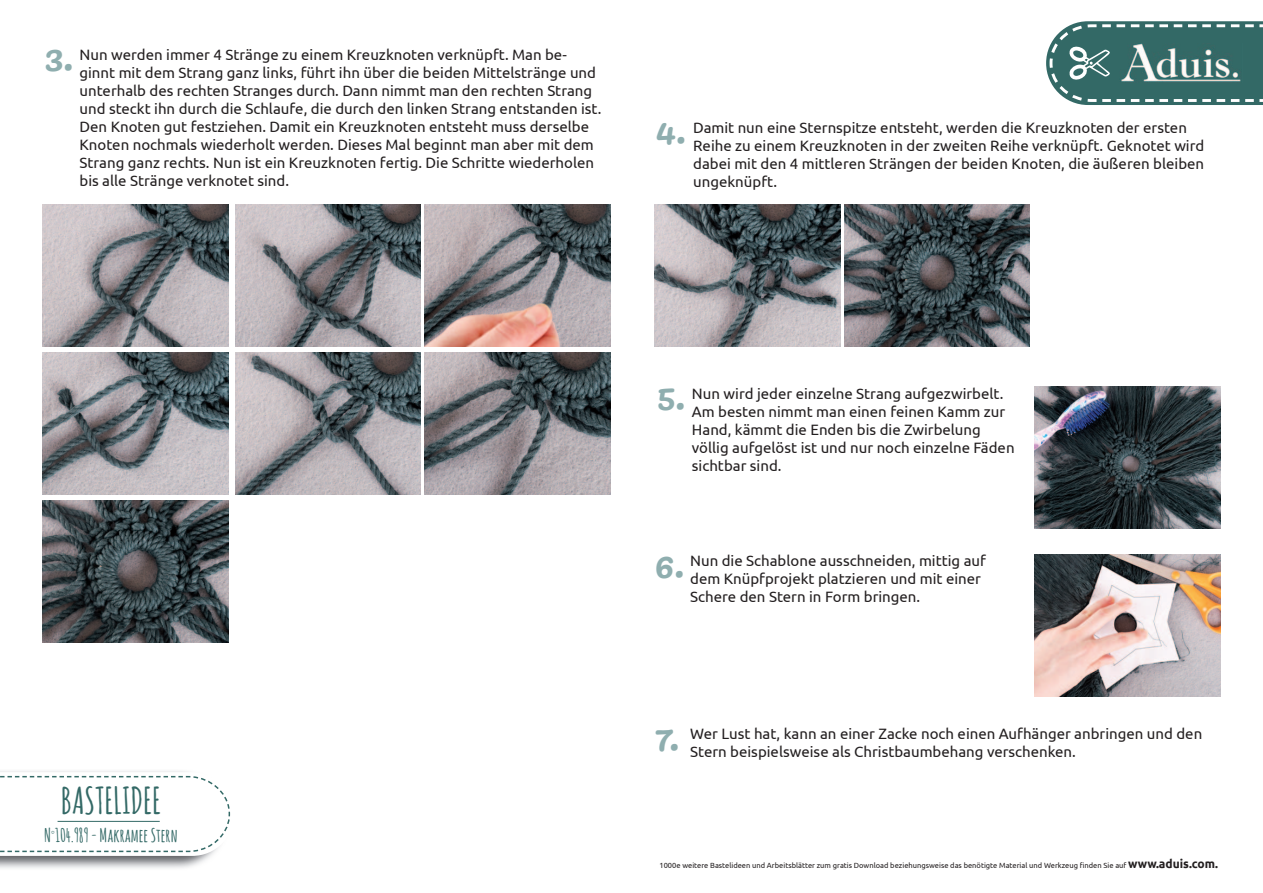
<style>
.page{position:relative;width:1263px;height:893px;background:#fff}
.page>*{position:absolute;margin:0;border:0;box-sizing:border-box;transform-origin:0 0}
.t1{font:700 36.45px "Amatic SC";color:#336966}
.t2{font:700 18.45px "Amatic SC";color:#336966}
.t3{font:15px/18px "Ubuntu";color:#231f20}
.t4{font:7.5px "Ubuntu";color:#231f20}
.s1{font-weight:700;font-size:12px}
</style>
<div class="page">
<svg style="left:0;top:772px;width:231px;height:84px"></svg>
<hr style="left:58px;top:821px;width:102px;height:1px;background:#336966">
<svg style="left:1046px;top:21px;width:217px;height:84px;background:#578280"></svg>
<img style="left:43px;top:205px;width:185px;height:142px">
<img style="left:43px;top:352px;width:185px;height:142px">
<img style="left:43px;top:500px;width:185px;height:142px">
<img style="left:235px;top:205px;width:186px;height:142px">
<img style="left:654px;top:205px;width:186px;height:142px">
<img style="left:235px;top:352px;width:186px;height:142px">
<img style="left:425px;top:205px;width:185px;height:142px">
<img style="left:844px;top:205px;width:185px;height:142px">
<img style="left:1035px;top:387px;width:185px;height:142px">
<img style="left:1035px;top:555px;width:185px;height:142px">
<img style="left:425px;top:352px;width:185px;height:142px">
<p class="t3" style="left:80px;top:46px;width:523px">Nun werden immer 4 Stränge zu einem Kreuzknoten verknüpft. Man be&shy;ginnt mit dem Strang ganz links, führt ihn über die beiden Mittelstränge und unterhalb des rechten Stranges durch. Dann nimmt man den rechten Strang und steckt ihn durch die Schlaufe, die durch den linken Strang entstanden ist.<br>Den Knoten gut festziehen. Damit ein Kreuzknoten entsteht muss derselbe Knoten nochmals wiederholt werden. Dieses Mal beginnt man aber mit dem Strang ganz rechts. Nun ist ein Kreuzknoten fertig. Die Schritte wiederholen bis alle Stränge verknotet sind.</p>
<p class="t3" style="left:693px;top:119px;width:513px">Damit nun eine Sternspitze entsteht, werden die Kreuzknoten der ersten Reihe zu einem Kreuzknoten in der zweiten Reihe verknüpft. Geknotet wird dabei mit den 4 mittleren Strängen der beiden Knoten, die äußeren bleiben ungeknüpft.</p>
<h1 class="t1" style="left:61px;top:774px;width:102px">BASTELIDEE</h1>
<p class="t2" style="left:44px;top:822px;width:135px">N<sup>°</sup>104.989 - Makramee Stern</p>
<p class="t3" style="left:692px;top:384px;width:324px">Nun wird jeder einzelne Strang aufgezwirbelt.<br>Am besten nimmt man einen feinen Kamm zur Hand, kämmt die Enden bis die Zwirbelung völlig aufgelöst ist und nur noch einzelne Fäden sichtbar sind.</p>
<p class="t3" style="left:690px;top:552px;width:297px">Nun die Schablone ausschneiden, mittig auf dem Knüpfprojekt platzieren und mit einer<br>Schere den Stern in Form bringen.</p>
<p class="t3" style="left:690px;top:724px;width:514px">Wer Lust hat, kann an einer Zacke noch einen Aufhänger anbringen und den<br>Stern beispielsweise als Christbaumbehang verschenken.</p>
<p class="t4" style="left:659px;top:860px;width:560px">1000e weitere Bastelideen und Arbeitsblätter zum gratis Download beziehungsweise das benötigte Material und Werkzeug finden Sie auf <span class="s1">www.aduis.com.</span></p>
</div>
